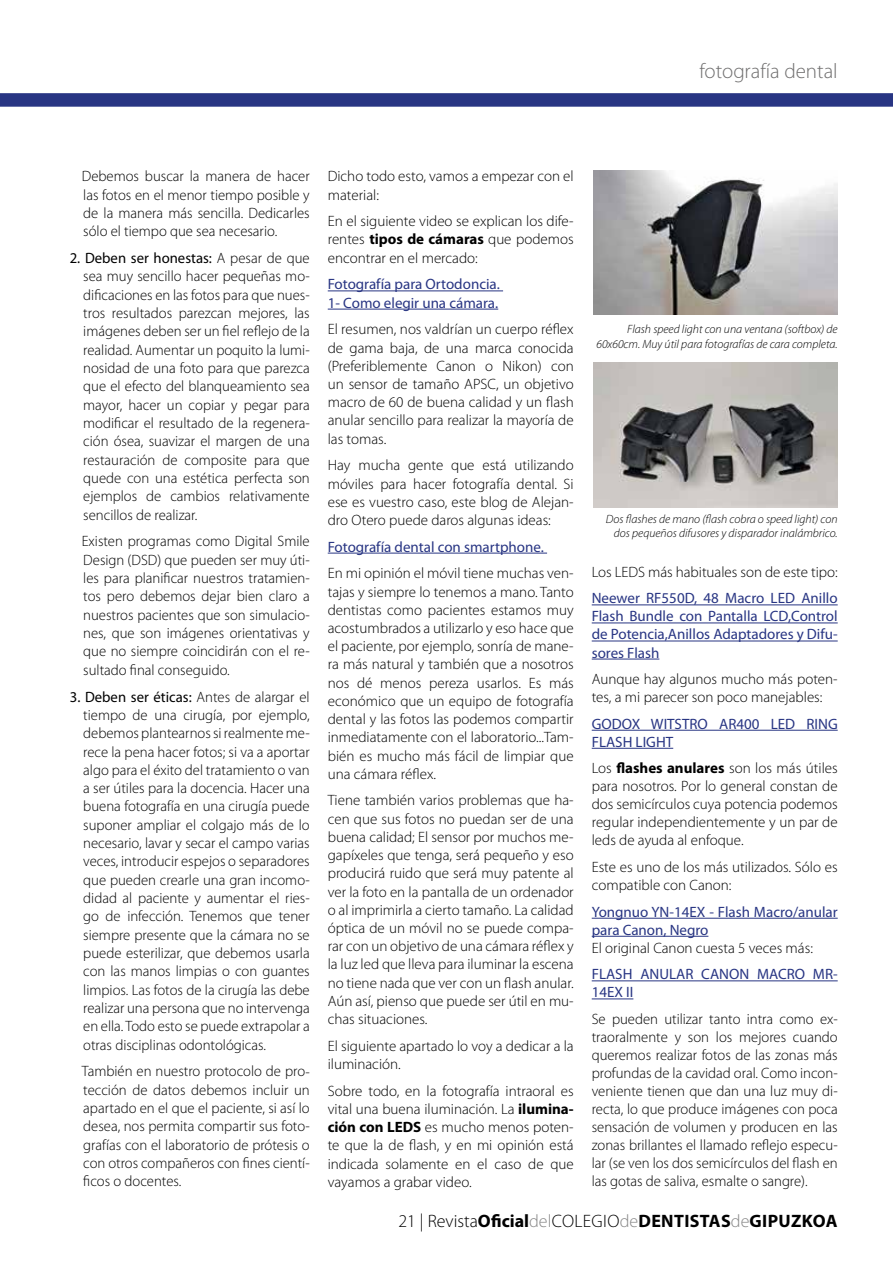
<style>
.page{position:relative;width:893px;height:1263px;background:#fff}
.page>*{position:absolute;margin:0;border:0;box-sizing:border-box;transform-origin:0 0}
.t1{font:300 21px "Myriad Pro";color:#706f6f}
.t2{font:700 18px "Myriad Pro";letter-spacing:.02em;color:#000}
.t3{font:300 15px/18.3px "Myriad Pro";color:#000;text-align:justify}
.t4{font:15px/18px "Myriad Pro";color:#283583}
.t5{font:italic 300 12px/14.4px "Myriad Pro";color:#000;text-align:right}
.s1{font-weight:400}
.s2{font-weight:700}
.s3{font-weight:300}
.s4{font-weight:300;color:#878787}
</style>
<div class="page">
<div style="left:0;top:93px;width:893px;height:14px;background:#283583"></div>
<hr style="left:328px;top:290px;width:175px;height:1px;background:#283583">
<hr style="left:328px;top:309px;width:170px;height:1px;background:#283583">
<hr style="left:328px;top:553px;width:219px;height:1px;background:#283583">
<hr style="left:592px;top:604px;width:246px;height:1px;background:#283583">
<hr style="left:592px;top:622px;width:246px;height:1px;background:#283583">
<hr style="left:592px;top:641px;width:246px;height:1px;background:#283583">
<hr style="left:592px;top:659px;width:67px;height:1px;background:#283583">
<hr style="left:592px;top:730px;width:246px;height:1px;background:#283583">
<hr style="left:592px;top:748px;width:81px;height:1px;background:#283583">
<hr style="left:592px;top:918px;width:246px;height:1px;background:#283583">
<hr style="left:592px;top:936px;width:116px;height:1px;background:#283583">
<hr style="left:592px;top:980px;width:246px;height:1px;background:#283583">
<hr style="left:592px;top:998px;width:41px;height:1px;background:#283583">
<img style="left:593px;top:170px;width:245px;height:145px">
<img style="left:593px;top:362px;width:245px;height:145px">
<h1 class="t1" style="left:699px;top:59px;width:140px">fotografía dental</h1>
<p class="t3" style="left:82px;top:167px;width:229px">Debemos buscar la manera de hacer las fotos en el menor tiempo posible y de la manera más sencilla. Dedicarles sólo el tiempo que sea necesario.</p>
<p class="t3" style="left:83px;top:249px;width:228px;text-indent:-13px"><span class="s1">2. Deben ser honestas:</span> A pesar de que sea muy sencillo hacer pequeñas mo&shy;dificaciones en las fotos para que nues&shy;tros resultados parezcan mejores, las imágenes deben ser un fiel reflejo de la realidad. Aumentar un poquito la lumi&shy;nosidad de una foto para que parezca que el efecto del blanqueamiento sea mayor, hacer un copiar y pegar para modificar el resultado de la regenera&shy;ción ósea, suavizar el margen de una restauración de composite para que quede con una estética perfecta son ejemplos de cambios relativamente sencillos de realizar.</p>
<p class="t3" style="left:82px;top:532px;width:229px">Existen programas como Digital Smile Design (DSD) que pueden ser muy úti&shy;les para planificar nuestros tratamien&shy;tos pero debemos dejar bien claro a nuestros pacientes que son simulacio&shy;nes, que son imágenes orientativas y que no siempre coincidirán con el re&shy;sultado final conseguido.</p>
<p class="t3" style="left:83px;top:688px;width:228px;text-indent:-13px"><span class="s1">3. Deben ser éticas:</span> Antes de alargar el tiempo de una cirugía, por ejemplo, debemos plantearnos si realmente me&shy;rece la pena hacer fotos; si va a aportar algo para el éxito del tratamiento o van a ser útiles para la docencia. Hacer una buena fotografía en una cirugía puede suponer ampliar el colgajo más de lo necesario, lavar y secar el campo varias veces, introducir espejos o separadores que pueden crearle una gran incomo&shy;didad al paciente y aumentar el ries&shy;go de infección. Tenemos que tener siempre presente que la cámara no se puede esterilizar, que debemos usarla con las manos limpias o con guantes limpios. Las fotos de la cirugía las debe realizar una persona que no intervenga en ella. Todo esto se puede extrapolar a otras disciplinas odontológicas.</p>
<p class="t3" style="left:82px;top:1062px;width:229px">También en nuestro protocolo de pro&shy;tección de datos debemos incluir un apartado en el que el paciente, si así lo desea, nos permita compartir sus foto&shy;grafías con el laboratorio de prótesis o con otros compañeros con fines cientí&shy;ficos o docentes.</p>
<p class="t3" style="left:328px;top:168px;width:247px">Dicho todo esto, vamos a empezar con el material:</p>
<p class="t3" style="left:328px;top:212px;width:247px">En el siguiente video se explican los dife&shy;rentes <span class="s2">tipos de cámaras</span> que podemos encontrar en el mercado:</p>
<p class="t4" style="left:328px;top:276px;width:174px">Fotografía para Ortodoncia.<br>1- Como elegir una cámara.</p>
<p class="t3" style="left:328px;top:320px;width:248px">El resumen, nos valdrían un cuerpo réflex de gama baja, de una marca conocida (Preferiblemente Canon o Nikon) con un sensor de tamaño APSC, un objetivo macro de 60 de buena calidad y un flash anular sencillo para realizar la mayoría de las tomas.</p>
<p class="t3" style="left:328px;top:456px;width:247px">Hay mucha gente que está utilizando móviles para hacer fotografía dental. Si ese es vuestro caso, este blog de Alejan&shy;dro Otero puede daros algunas ideas:</p>
<p class="t4" style="left:328px;top:538px;width:218px">Fotografía dental con smartphone.</p>
<p class="t3" style="left:328px;top:565px;width:247px">En mi opinión el móvil tiene muchas ven&shy;tajas y siempre lo tenemos a mano. Tanto dentistas como pacientes estamos muy acostumbrados a utilizarlo y eso hace que el paciente, por ejemplo, sonría de mane&shy;ra más natural y también que a nosotros nos dé menos pereza usarlos. Es más económico que un equipo de fotografía dental y las fotos las podemos compartir inmediatamente con el laboratorio...Tam&shy;bién es mucho más fácil de limpiar que una cámara réflex.</p>
<p class="t3" style="left:328px;top:792px;width:247px">Tiene también varios problemas que ha&shy;cen que sus fotos no puedan ser de una buena calidad; El sensor por muchos me&shy;gapíxeles que tenga, será pequeño y eso producirá ruido que será muy patente al ver la foto en la pantalla de un ordenador o al imprimirla a cierto tamaño. La calidad óptica de un móvil no se puede compa&shy;rar con un objetivo de una cámara réflex y la luz led que lleva para iluminar la escena no tiene nada que ver con un flash anular.<br>Aún así, pienso que puede ser útil en mu&shy;chas situaciones.</p>
<p class="t3" style="left:328px;top:1037px;width:247px">El siguiente apartado lo voy a dedicar a la iluminación.</p>
<p class="t3" style="left:328px;top:1082px;width:247px">Sobre todo, en la fotografía intraoral es vital una buena iluminación. La <span class="s2">ilumina&shy;ción con LEDS</span> es mucho menos poten&shy;te que la de flash, y en mi opinión está indicada solamente en el caso de que vayamos a grabar video.</p>
<p class="t5" style="left:597px;top:322px;width:243px">Flash speed light con una ventana (softbox) de<br>60x60cm. Muy útil para fotografías de cara completa.</p>
<p class="t5" style="left:606px;top:512px;width:233px">Dos flashes de mano (flash cobra o speed light) con dos pequeños difusores y disparador inalámbrico.</p>
<p class="t3" style="left:592px;top:563px;width:247px">Los LEDS más habituales son de este tipo:</p>
<p class="t4" style="left:592px;top:590px;width:247px;text-align:justify">Neewer RF550D, 48 Macro LED Anillo Flash Bundle con Pantalla LCD,Control de Potencia,Anillos Adaptadores y Difu&shy;sores Flash</p>
<p class="t3" style="left:592px;top:670px;width:247px">Aunque hay algunos mucho más poten&shy;tes, a mi parecer son poco manejables:</p>
<p class="t4" style="left:592px;top:715px;width:247px">GODOX WITSTRO AR400 LED RING<br>FLASH LIGHT</p>
<p class="t3" style="left:592px;top:759px;width:247px">Los <span class="s2">flashes anulares</span> son los más útiles para nosotros. Por lo general constan de dos semicírculos cuya potencia podemos regular independientemente y un par de leds de ayuda al enfoque.</p>
<p class="t3" style="left:592px;top:858px;width:247px">Este es uno de los más utilizados. Sólo es compatible con Canon:</p>
<p class="t4" style="left:592px;top:903px;width:247px">Yongnuo YN-14EX - Flash Macro/anular para Canon, Negro</p>
<p class="t3" style="left:592px;top:939px;width:223px">El original Canon cuesta 5 veces más:</p>
<p class="t4" style="left:592px;top:965px;width:247px">FLASH ANULAR CANON MACRO MR-<br>14EX II</p>
<p class="t3" style="left:592px;top:1010px;width:247px">Se pueden utilizar tanto intra como ex&shy;traoralmente y son los mejores cuando queremos realizar fotos de las zonas más profundas de la cavidad oral. Como incon&shy;veniente tienen que dan una luz muy di&shy;recta, lo que produce imágenes con poca sensación de volumen y producen en las zonas brillantes el llamado reflejo especu&shy;lar (se ven los dos semicírculos del flash en las gotas de saliva, esmalte o sangre).</p>
<p class="t2" style="left:398px;top:1210px;width:441px"><span class="s3">21 | Revista</span>Oficial<span class="s4">del</span><span class="s3">COLEGIO</span><span class="s4">de</span>DENTISTAS<span class="s4">de</span>GIPUZKOA</p>
</div>
